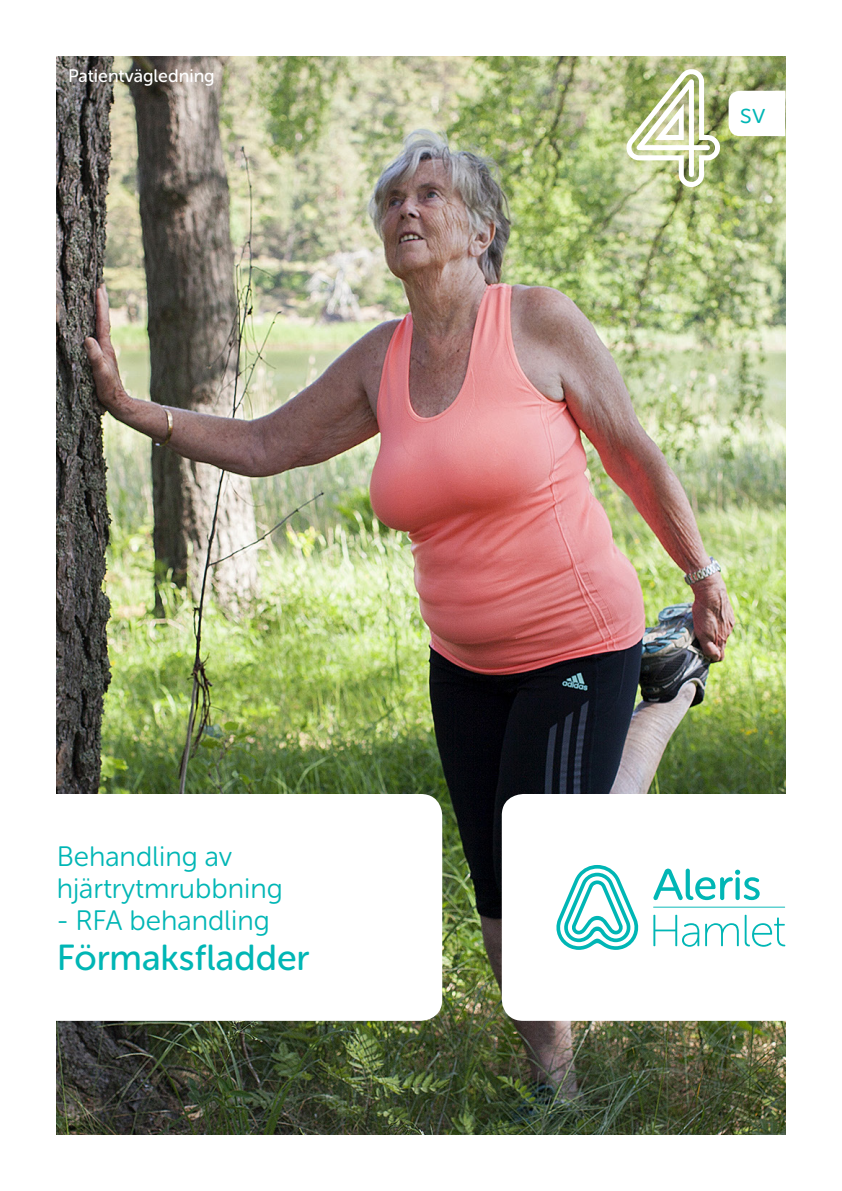
<style>
.page{position:relative;width:842px;height:1191px;background:#fff}
.page>*{position:absolute;margin:0;border:0;box-sizing:border-box;transform-origin:0 0}
.forside_1{font:36px "Museo Sans Rounded 500";color:#00b6b5}
.forside_2{font:28px/32px "Museo Sans Rounded 300";color:#00b6b5}
.note_ml_rubrik{font:18px "Museo Sans Rounded 500";color:#fff}
</style>
<div class="page">
<img style="left:57px;top:57px;width:728px;height:1077px">
<svg style="left:502px;top:794px;width:284px;height:226px"></svg>
<svg style="left:57px;top:794px;width:385px;height:226px"></svg>
<svg style="left:653px;top:914px;width:46px;height:32px"></svg>
<svg style="left:705px;top:923px;width:34px;height:23px"></svg>
<svg style="left:745px;top:914px;width:40px;height:32px"></svg>
<svg style="left:653px;top:906px;width:132px;height:1px"></svg>
<svg style="left:653px;top:868px;width:107px;height:32px"></svg>
<svg style="left:556px;top:865px;width:85px;height:85px"></svg>
<img style="left:625px;top:68px;width:95px;height:119px">
<svg style="left:729px;top:91px;width:56px;height:45px"></svg>
<p class="note_ml_rubrik" style="left:68px;top:65px;width:148px">Patientvägledning</p>
<p class="forside_2" style="left:57px;top:840px;width:228px">Behandling av hjärtrytmrubbning</p>
<p class="forside_2" style="left:57px;top:904px;width:215px">- RFA behandling</p>
<p class="forside_1" style="left:57px;top:937px;width:254px">Förmaksfladder</p>
<p class="forside_2" style="left:740px;top:98px;width:27px">sv</p>
</div>
